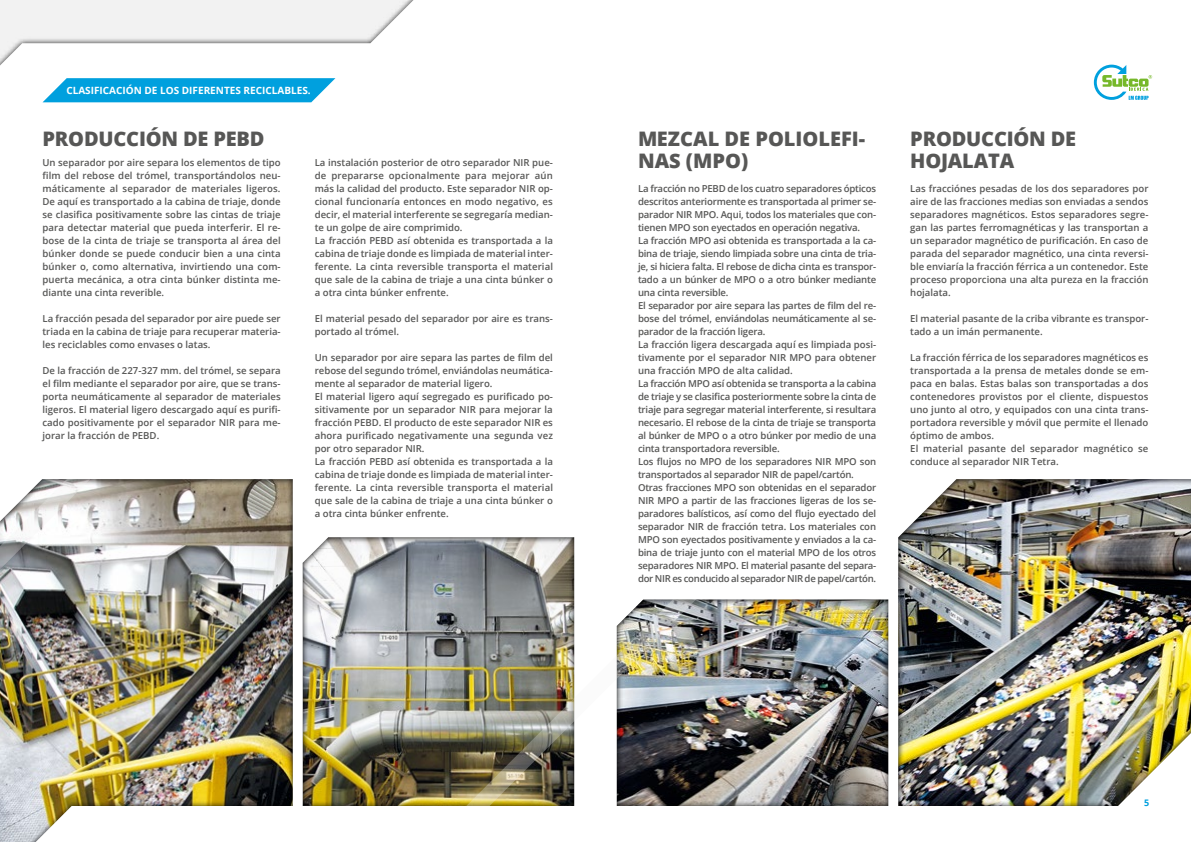
<style>
.page{position:relative;width:1191px;height:842px;background:#fff}
.page>*{position:absolute;margin:0;border:0;box-sizing:border-box;transform-origin:0 0}
.t1{font:800 20px/22px "Open Sans";letter-spacing:-.01em;color:#575756}
.t2{font:700 10px "Open Sans";color:#fff}
.t3{font:600 9.6px/13px "Open Sans";color:#575756}
.t4{font:600 9.6px/13px "Open Sans";letter-spacing:-.02em;color:#575756}
.t5{font:700 9px "Open Sans";color:#00a0de}
</style>
<div class="page">
<img style="left:0;top:0;width:1191px;height:842px">
<svg style="left:1093px;top:65px;width:59px;height:35px"></svg>
<svg style="left:43px;top:78px;width:292px;height:24px;background:#15a8e0"></svg>
<svg style="left:0;top:479px;width:90px;height:125px"></svg>
<img style="left:466px;top:599px;width:230px;height:207px">
<p class="t2" style="left:66px;top:83px;width:246px">CLASIFICACIÓN DE LOS DIFERENTES RECICLABLES.</p>
<h1 class="t1" style="left:43px;top:126px;width:223px">PRODUCCIÓN DE PEBD</h1>
<p class="t3" style="left:43px;top:156px;width:240px;text-align:justify">Un separador por aire separa los elementos de tipo film del rebose del trómel, transportándolos neu&shy;máticamente al separador de materiales ligeros.<br>De aquí es transportado a la cabina de triaje, donde se clasifica positivamente sobre las cintas de triaje para detectar material que pueda interferir. El re&shy;bose de la cinta de triaje se transporta al área del búnker donde se puede conducir bien a una cinta búnker o, como alternativa, invirtiendo una com&shy;puerta mecánica, a otra cinta búnker distinta me&shy;diante una cinta reverible.</p>
<p class="t3" style="left:43px;top:312px;width:240px;text-align:justify">La fracción pesada del separador por aire puede ser triada en la cabina de triaje para recuperar materia&shy;les reciclables como envases o latas.</p>
<p class="t3" style="left:43px;top:364px;width:240px;text-align:justify">De la fracción de 227-327 mm. del trómel, se separa el film mediante el separador por aire, que se trans&shy;porta neumáticamente al separador de materiales ligeros. El material ligero descargado aquí es purifi&shy;cado positivamente por el separador NIR para me&shy;jorar la fracción de PEBD.</p>
<p class="t3" style="left:315px;top:156px;width:240px">La instalación posterior de otro separador NIR pue&shy;de prepararse opcionalmente para mejorar aún más la calidad del producto. Este separador NIR op&shy;cional funcionaría entonces en modo negativo, es decir, el material interferente se segregaría median&shy;te un golpe de aire comprimido.<br>La fracción PEBD así obtenida es transportada a la cabina de triaje donde es limpiada de material inter&shy;ferente. La cinta reversible transporta el material que sale de la cabina de triaje a una cinta búnker o a otra cinta búnker enfrente.</p>
<p class="t3" style="left:315px;top:312px;width:240px">El material pesado del separador por aire es trans&shy;portado al trómel.</p>
<p class="t3" style="left:315px;top:351px;width:240px">Un separador por aire separa las partes de film del rebose del segundo trómel, enviándolas neumática&shy;mente al separador de material ligero.<br>El material ligero aquí segregado es purificado po&shy;sitivamente por un separador NIR para mejorar la fracción PEBD. El producto de este separador NIR es ahora purificado negativamente una segunda vez por otro separador NIR.<br>La fracción PEBD así obtenida es transportada a la cabina de triaje donde es limpiada de material inter&shy;ferente. La cinta reversible transporta el material que sale de la cabina de triaje a una cinta búnker o a otra cinta búnker enfrente.</p>
<h1 class="t1" style="left:638px;top:126px;width:229px">MEZCAL DE POLIOLEFI-<br>NAS (MPO)</h1>
<h1 class="t1" style="left:910px;top:126px;width:167px">PRODUCCIÓN DE<br>HOJALATA</h1>
<p class="t4" style="left:638px;top:182px;width:240px">La fracción no PEBD de los cuatro separadores ópticos descritos anteriormente es transportada al primer se&shy;parador NIR MPO. Aqui, todos los materiales que con&shy;tienen MPO son eyectados en operación negativa.<br>La fracción MPO asi obtenida es transportada a la ca&shy;bina de triaje, siendo limpiada sobre una cinta de tria&shy;je, si hiciera falta. El rebose de dicha cinta es transpor&shy;tado a un búnker de MPO o a otro búnker mediante una cinta reversible.<br>El separador por aire separa las partes de film del re&shy;bose del trómel, enviándolas neumáticamente al se&shy;parador de la fracción ligera.<br>La fracción ligera descargada aquí es limpiada posi&shy;tivamente por el separador NIR MPO para obtener una fracción MPO de alta calidad.<br>La fracción MPO así obtenida se transporta a la cabina de triaje y se clasifica posteriormente sobre la cinta de triaje para segregar material interferente, si resultara necesario. El rebose de la cinta de triaje se transporta al búnker de MPO o a otro búnker por medio de una cinta transportadora reversible.<br>Los flujos no MPO de los separadores NIR MPO son transportados al separador NIR de papel/cartón.<br>Otras fracciones MPO son obtenidas en el separador NIR MPO a partir de las fracciones ligeras de los se&shy;paradores balísticos, así como del flujo eyectado del separador NIR de fracción tetra. Los materiales con MPO son eyectados positivamente y enviados a la ca&shy;bina de triaje junto con el material MPO de los otros separadores NIR MPO. El material pasante del separa&shy;dor NIR es conducido al separador NIR de papel/cartón.</p>
<p class="t3" style="left:910px;top:182px;width:240px;text-align:justify">Las fracciónes pesadas de los dos separadores por aire de las fracciones medias son enviadas a sendos separadores magnéticos. Estos separadores segre&shy;gan las partes ferromagnéticas y las transportan a un separador magnético de purificación. En caso de parada del separador magnético, una cinta reversi&shy;ble enviaría la fracción férrica a un contenedor. Este proceso proporciona una alta pureza en la fracción hojalata.</p>
<p class="t3" style="left:910px;top:312px;width:240px">El material pasante de la criba vibrante es transpor&shy;tado a un imán permanente.</p>
<p class="t3" style="left:910px;top:351px;width:240px">La fracción férrica de los separadores magnéticos es transportada a la prensa de metales donde se em&shy;paca en balas. Estas balas son transportadas a dos contenedores provistos por el cliente, dispuestos uno junto al otro, y equipados con una cinta trans&shy;portadora reversible y móvil que permite el llenado óptimo de ambos.<br>El material pasante del separador magnético se conduce al separador NIR Tetra.</p>
<p class="t5" style="left:1144px;top:796px;width:7px">5</p>
</div>
